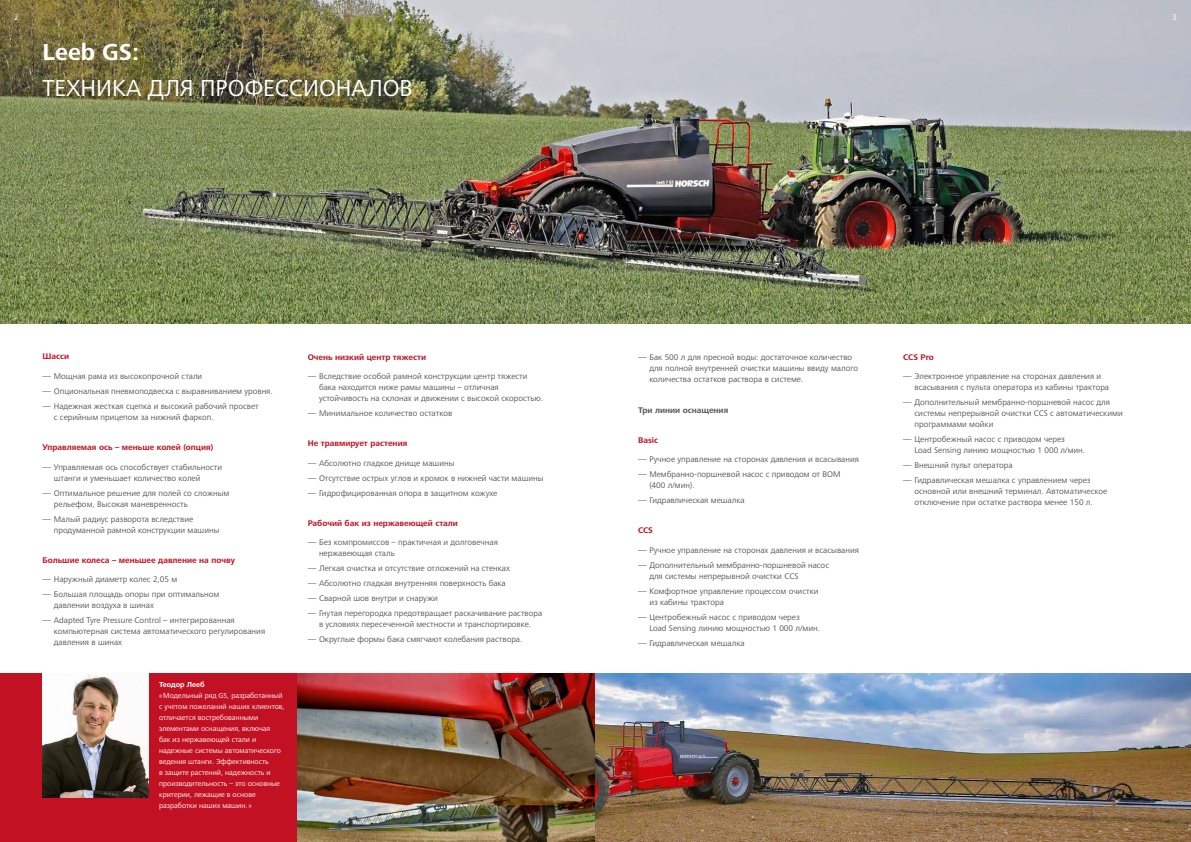
<style>
.page{position:relative;width:1191px;height:842px;background:#fff}
.page>*{position:absolute;margin:0;border:0;box-sizing:border-box;transform-origin:0 0}
.t1{font:24px "Frutiger Next LTW1 G";color:#fff}
.t2{font:700 24px "Frutiger Next LTW1 G";color:#fff}
.t3{font:8.5px/15px "Frutiger Next LTW1 G";color:#555756}
.t4{font:700 8.5px "Frutiger Next LTW1 G";color:#c11123}
.t5{font:700 8.5px "Frutiger Next LTW1 G";color:#555756}
.t6{font:8.5px "Frutiger Next LTW1 G";color:#fff}
.t7{font:7.5px/11px "Frutiger Next LTW1 G";color:#fff}
.t8{font:700 7.5px "Frutiger Next LTW1 G";color:#fff}
</style>
<div class="page">
<div style="left:0;top:673px;width:296px;height:169px;background:#c11123"></div>
<img style="left:0;top:0;width:1191px;height:323px">
<img style="left:298px;top:673px;width:893px;height:169px">
<img style="left:43px;top:673px;width:106px;height:124px">
<p class="t6" style="left:14px;top:13px;width:6px">2</p>
<p class="t6" style="left:1172px;top:13px;width:6px">3</p>
<h1 class="t2" style="left:43px;top:38px;width:98px">Leeb GS:</h1>
<h1 class="t1" style="left:43px;top:74px;width:372px">ТЕХНИКА ДЛЯ ПРОФЕССИОНАЛОВ</h1>
<p class="t4" style="left:43px;top:352px;width:28px">Шасси</p>
<p class="t3" style="left:43px;top:369px;width:232px">― Мощная рама из высокопрочной стали<br>― Опциональная пневмоподвеска с выравниванием уровня. ― Надежная жесткая сцепка и высокий рабочий просвет</p>
<p class="t3" style="left:54px;top:410px;width:161px">с серийным прицепом за нижний фаркоп.</p>
<p class="t4" style="left:43px;top:442px;width:172px">Управляемая ось – меньше колей (oпция)</p>
<p class="t3" style="left:54px;top:462px;width:170px;line-height:11px;text-indent:-11px">― Управляемая ось способствует стабильности штанги и уменьшает количество колей</p>
<p class="t3" style="left:54px;top:488px;width:177px;line-height:11px;text-indent:-11px">― Оптимальное решение для полей со сложным рельефом, Высокая маневренность</p>
<p class="t3" style="left:54px;top:514px;width:167px;line-height:11px;text-indent:-11px">― Малый радиус разворота вследствие продуманной рамной конструкции машины</p>
<p class="t4" style="left:43px;top:555px;width:194px">Большие колеса – меньшее давление на почву</p>
<p class="t3" style="left:43px;top:572px;width:178px">― Наружный диаметр колес 2,05 м<br>― Большая площадь опоры при оптимальном</p>
<p class="t3" style="left:43px;top:598px;width:194px;text-indent:11px">давлении воздуха в шинах<br>― Adapted Tyre Pressure Control – интегрированная</p>
<p class="t3" style="left:54px;top:626px;width:213px;line-height:11px">компьютерная система автоматического регулирования давления в шинах</p>
<p class="t8" style="left:159px;top:680px;width:47px">Теодор Лееб</p>
<p class="t7" style="left:159px;top:690px;width:127px">«Модельный ряд GS, разработанный с учетом пожеланий наших клиентов, отличается востребованными элементами оснащения, включая<br>бак из нержавеющей стали и надежные системы автоматического ведения штанги. Эффективность<br>в защите растений, надежность и производительность – это основные критерии, лежащие в основе разработки наших машин. »</p>
<p class="t4" style="left:308px;top:352px;width:120px">Очень низкий центр тяжести</p>
<p class="t3" style="left:319px;top:371px;width:225px;line-height:11px;text-indent:-11px">― Вследствие особой рамной конструкции центр тяжести бака находится ниже рамы машины – отличная устойчивость на склонах и движении с высокой скоростью.</p>
<p class="t3" style="left:308px;top:406px;width:146px">― Минимальное количество остатков</p>
<p class="t4" style="left:308px;top:438px;width:101px">Не травмирует растения</p>
<p class="t3" style="left:308px;top:456px;width:237px">― Абсолютно гладкое днище машины<br>― Отсутствие острых углов и кромок в нижней части машины ― Гидрофицированная опора в защитном кожухе</p>
<p class="t4" style="left:308px;top:518px;width:152px">Рабочий бак из нержавеющей стали</p>
<p class="t3" style="left:319px;top:537px;width:180px;line-height:11px;text-indent:-11px">― Без компромиссов – практичная и долговечная нержавеющая сталь</p>
<p class="t3" style="left:308px;top:561px;width:236px">― Легкая очистка и отсутствие отложений на стенках<br>― Абсолютно гладкая внутренняя поверхность бака<br>― Сварной шов внутри и снаружи<br>― Гнутая перегородка предотвращает раскачивание раствора</p>
<p class="t3" style="left:308px;top:617px;width:225px;text-indent:11px">в условиях пересеченной местности и транспортировке. ― Округлые формы бака смягчают колебания раствора.</p>
<p class="t3" style="left:649px;top:351px;width:210px;line-height:11px;text-indent:-11px">― Бак 500 л для пресной воды: достаточное количество для полной внутренней очистки машины ввиду малого количества остатков раствора в системе.</p>
<p class="t5" style="left:638px;top:405px;width:92px">Три линии оснащения</p>
<p class="t4" style="left:638px;top:435px;width:22px">Basic</p>
<p class="t3" style="left:638px;top:452px;width:222px">― Ручное управление на сторонах давления и всасывания ― Мембранно-поршневой насос с приводом от ВОМ</p>
<p class="t3" style="left:638px;top:478px;width:108px;text-indent:11px">(400 л/мин).<br>― Гидравлическая мешалка</p>
<p class="t4" style="left:638px;top:526px;width:16px">CCS</p>
<p class="t3" style="left:638px;top:543px;width:222px">― Ручное управление на сторонах давления и всасывания ― Дополнительный мембранно-поршневой насос</p>
<p class="t3" style="left:638px;top:569px;width:182px;text-indent:11px">для системы непрерывной очистки CCS<br>― Комфортное управление процессом очистки</p>
<p class="t3" style="left:638px;top:595px;width:163px;text-indent:11px">из кабины трактора<br>― Центробежный насос с приводом через</p>
<p class="t3" style="left:638px;top:621px;width:183px;text-indent:11px">Load Sensing линию мощностью 1 000 л/мин. ― Гидравлическая мешалка</p>
<p class="t4" style="left:903px;top:352px;width:32px">CCS Pro</p>
<p class="t3" style="left:914px;top:371px;width:196px;line-height:11px;text-indent:-11px">― Электронное управление на сторонах давления и всасывания с пульта оператора из кабины трактора</p>
<p class="t3" style="left:914px;top:397px;width:210px;line-height:11px;text-indent:-11px">― Дополнительный мембранно-поршневой насос для системы непрерывной очистки CCS с автоматическими программами мойки</p>
<p class="t3" style="left:914px;top:434px;width:172px;line-height:11px;text-indent:-11px">― Центробежный насос с приводом через<br>Load Sensing линию мощностью 1 000 л/мин.</p>
<p class="t3" style="left:903px;top:458px;width:189px">― Внешний пульт оператора<br>― Гидравлическая мешалка с управлением через</p>
<p class="t3" style="left:914px;top:486px;width:194px;line-height:11px">основной или внешний терминал. Автоматическое отключение при остатке раствора менее 150 л.</p>
</div>
